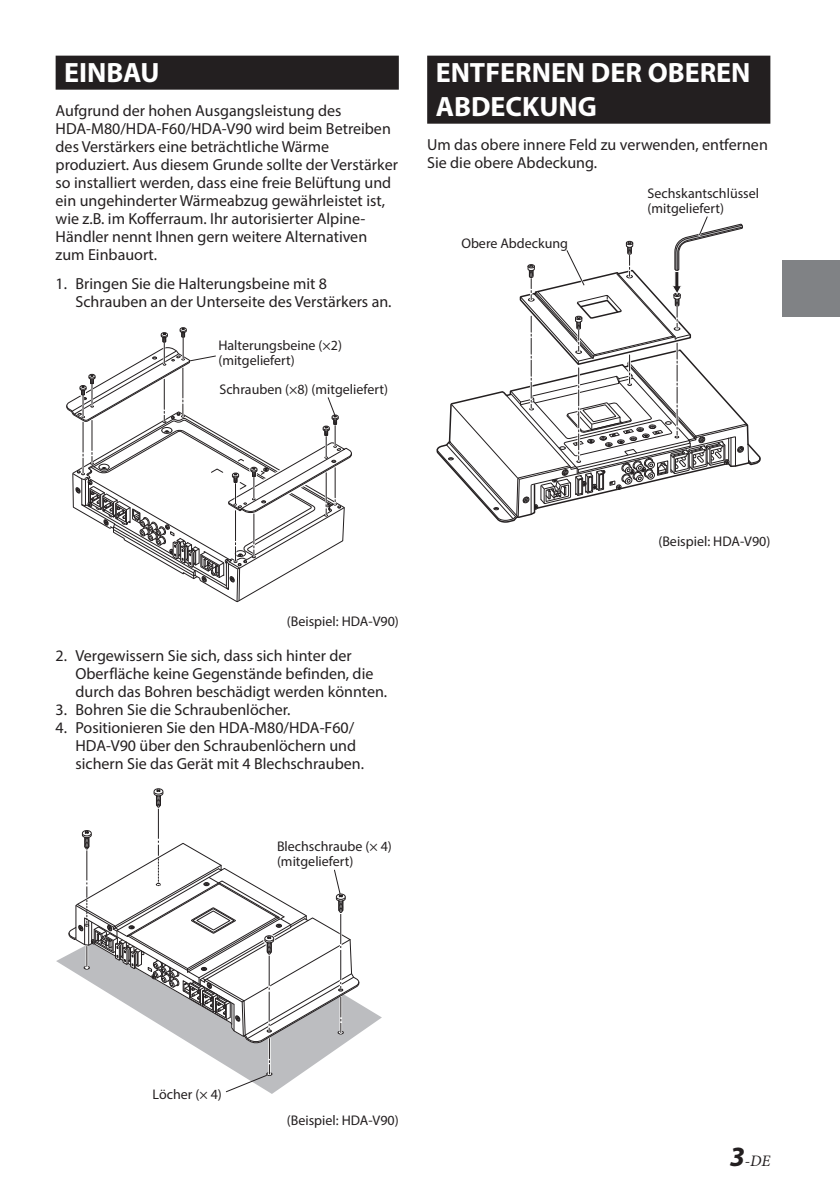
<style>
.page{position:relative;width:840px;height:1191px;background:#fff}
.page>*{position:absolute;margin:0;border:0;box-sizing:border-box;transform-origin:0 0}
.t1{font:700 28px/34px "Myriad Pro";color:#fff}
.t2{font:16px/18px "Myriad Pro";color:#231f20}
.t3{font:italic 16px "Minion Pro";color:#231f20}
.t4{font:14px/15px "Myriad Pro";color:#231f20}
.s1{font-family:"Myriad Pro";font-weight:700;font-size:28px}
</style>
<div class="page">
<div style="left:781px;top:260px;width:58px;height:56px;background:#808285"></div>
<div style="left:56px;top:56px;width:343px;height:34px;background:#231f20"></div>
<svg style="left:66px;top:327px;width:286px;height:274px"></svg>
<svg style="left:56px;top:955px;width:326px;height:138px"></svg>
<svg style="left:68px;top:788px;width:292px;height:304px"></svg>
<div style="left:427px;top:56px;width:343px;height:68px;background:#231f20"></div>
<svg style="left:436px;top:216px;width:324px;height:306px"></svg>
<h1 class="t1" style="left:64px;top:55px;width:97px">EINBAU</h1>
<p class="t2" style="left:56px;top:101px;width:344px">Aufgrund der hohen Ausgangsleistung des HDA-M80/HDA-F60/HDA-V90 wird beim Betreiben des Verstärkers eine beträchtliche Wärme produziert. Aus diesem Grunde sollte der Verstärker so installiert werden, dass eine freie Belüftung und ein ungehinderter Wärmeabzug gewährleistet ist, wie z.B. im Kofferraum. Ihr autorisierter Alpine-Händler nennt Ihnen gern weitere Alternativen zum Einbauort.</p>
<p class="t2" style="left:75px;top:274px;width:317px;text-indent:-20px">1. Bringen Sie die Halterungsbeine mit 8<br>Schrauben an der Unterseite des Verstärkers an.</p>
<p class="t4" style="left:218px;top:338px;width:125px">Halterungsbeine (×2) (mitgeliefert)</p>
<p class="t4" style="left:219px;top:381px;width:170px">Schrauben (×8) (mitgeliefert)</p>
<h1 class="t1" style="left:435px;top:55px;width:316px">ENTFERNEN DER OBEREN<br>ABDECKUNG</h1>
<p class="t2" style="left:427px;top:135px;width:342px">Um das obere innere Feld zu verwenden, entfernen<br>Sie die obere Abdeckung.</p>
<p class="t4" style="left:461px;top:235px;width:108px">Obere Abdeckung</p>
<p class="t4" style="left:647px;top:185px;width:113px">Sechskantschlüssel (mitgeliefert)</p>
<p class="t4" style="left:287px;top:613px;width:113px">(Beispiel: HDA-V90)</p>
<p class="t2" style="left:75px;top:646px;width:313px;text-indent:-20px">2. Vergewissern Sie sich, dass sich hinter der<br>Oberfläche keine Gegenstände befinden, die durch das Bohren beschädigt werden könnten.</p>
<p class="t2" style="left:56px;top:700px;width:236px">3. Bohren Sie die Schraubenlöcher.</p>
<p class="t2" style="left:75px;top:718px;width:290px;text-indent:-20px">4. Positionieren Sie den HDA-M80/HDA-F60/<br>HDA-V90 über den Schraubenlöchern und sichern Sie das Gerät mit 4 Blechschrauben.</p>
<p class="t4" style="left:277px;top:838px;width:116px">Blechschraube (× 4) (mitgeliefert)</p>
<p class="t4" style="left:658px;top:534px;width:113px">(Beispiel: HDA-V90)</p>
<p class="t4" style="left:153px;top:1086px;width:71px">Löcher (× 4)</p>
<p class="t4" style="left:287px;top:1111px;width:113px">(Beispiel: HDA-V90)</p>
<p class="t3" style="left:729px;top:1149px;width:42px"><span class="s1">3</span>-DE</p>
</div>
